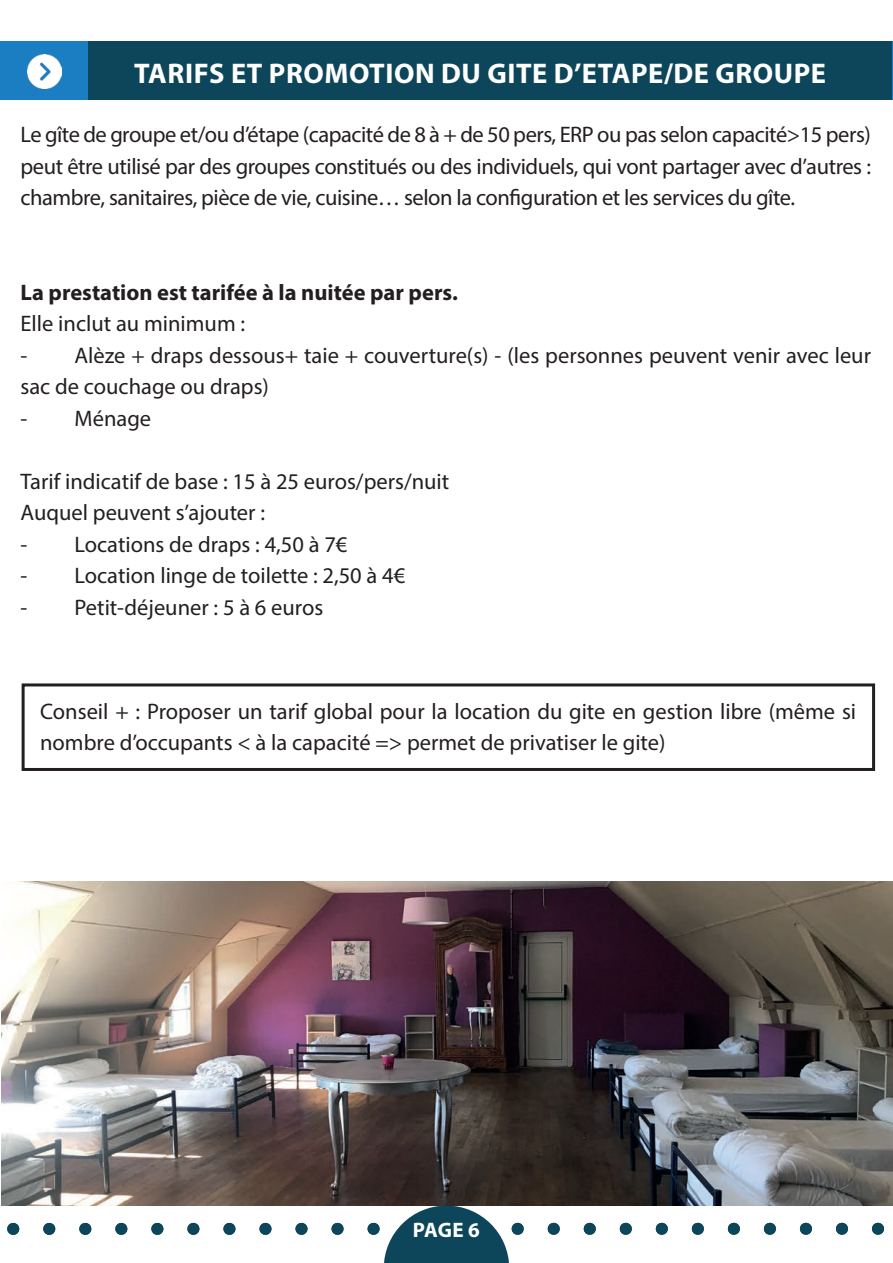
<style>
.page{position:relative;width:893px;height:1263px;background:#fff}
.page>*{position:absolute;margin:0;border:0;box-sizing:border-box;transform-origin:0 0}
.t1{font:700 28.5px "Myriad Pro";letter-spacing:.02em;color:#fff}
.t2{font:22.5px/31.5px "Myriad Pro";color:#231f20}
.t3{font:700 22.5px "Myriad Pro";color:#231f20}
.t4{font:700 21px "Myriad Pro";color:#fff}
</style>
<div class="page">
<svg style="left:13px;top:1205px;width:880px;height:58px"></svg>
<div style="left:0;top:41px;width:892px;height:59px;background:#1b7dc2"></div>
<div style="left:89px;top:41px;width:803px;height:59px;background:#0d465b"></div>
<img style="left:27px;top:54px;width:34px;height:34px">
<div style="left:22px;top:683px;width:853px;height:88px;border:3px solid #231f20"></div>
<img style="left:1px;top:881px;width:892px;height:324px">
<p class="t1" style="left:134px;top:55px;width:693px">TARIFS ET PROMOTION DU GITE D’ETAPE/DE GROUPE</p>
<p class="t2" style="left:21px;top:118px;width:852px;text-align:justify">Le gîte de groupe et/ou d’étape (capacité de 8 à + de 50 pers, ERP ou pas selon capacité&gt;15 pers) peut être utilisé par des groupes constitués ou des individuels, qui vont partager avec d’autres : chambre, sanitaires, pièce de vie, cuisine… selon la configuration et les services du gîte.</p>
<p class="t3" style="left:21px;top:277px;width:439px">La prestation est tarifée à la nuitée par pers.</p>
<p class="t2" style="left:21px;top:307px;width:226px">Elle inclut au minimum :</p>
<p class="t2" style="left:21px;top:339px;width:852px">- Alèze + draps dessous+ taie + couverture(s) - (les personnes peuvent venir avec leur sac de couchage ou draps)</p>
<p class="t2" style="left:21px;top:402px;width:132px">- Ménage</p>
<p class="t2" style="left:21px;top:465px;width:430px">Tarif indicatif de base : 15 à 25 euros/pers/nuit<br>Auquel peuvent s’ajouter :</p>
<p class="t2" style="left:21px;top:528px;width:328px">- Locations de draps : 4,50 à 7€</p>
<p class="t2" style="left:21px;top:559px;width:386px">- Location linge de toilette : 2,50 à 4€</p>
<p class="t2" style="left:21px;top:591px;width:304px">- Petit-déjeuner : 5 à 6 euros</p>
<p class="t2" style="left:40px;top:695px;width:817px">Conseil + : Proposer un tarif global pour la location du gite en gestion libre (même si nombre d’occupants &lt; à la capacité =&gt; permet de privatiser le gite)</p>
<p class="t4" style="left:413px;top:1216px;width:69px">PAGE 6</p>
</div>
